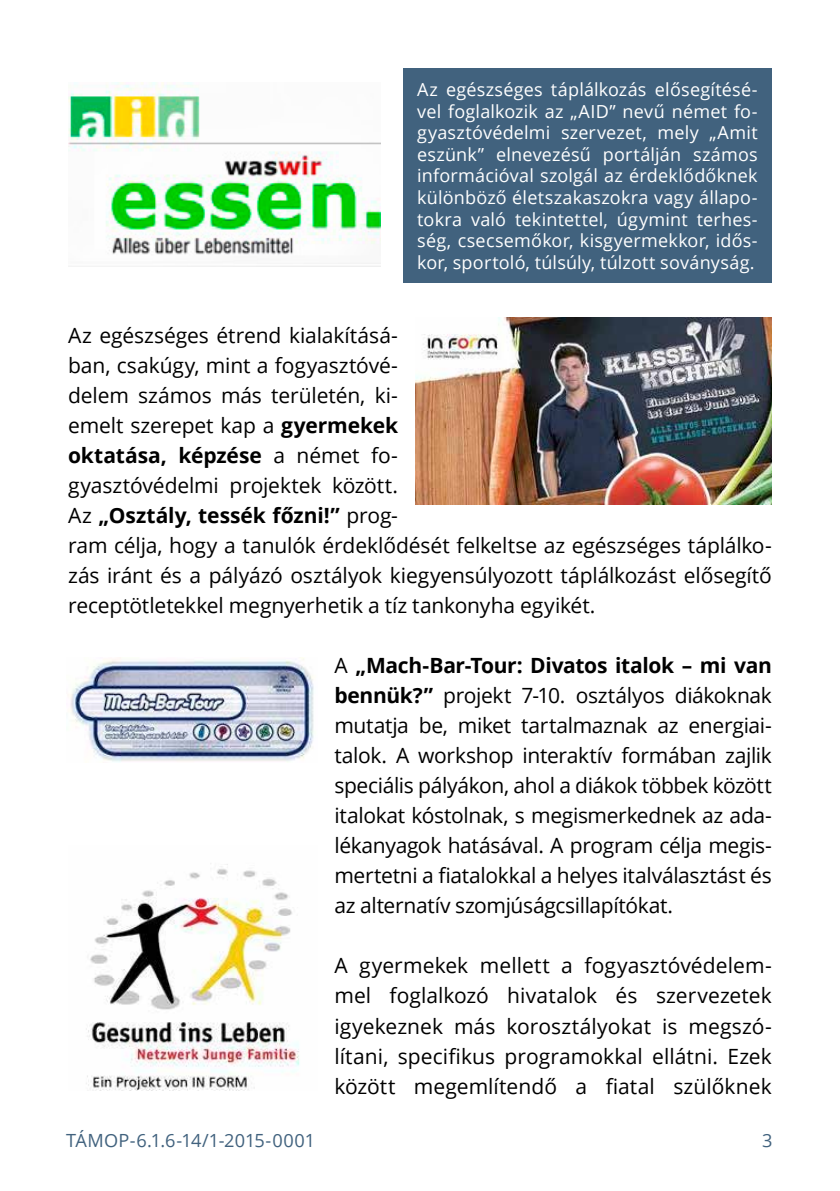
<style>
.page{position:relative;width:840px;height:1191px;background:#fff}
.page>*{position:absolute;margin:0;border:0;box-sizing:border-box;transform-origin:0 0}
.t1{font:21px/30px "Open Sans";letter-spacing:-.005em;color:#000;text-align:justify}
.t2{font:18.2px "Open Sans";letter-spacing:.005em;color:#41627e}
.t3{font:18px/21.6px "Open Sans";letter-spacing:.01em;color:#fff;text-align:justify}
.s1{font-weight:700}
</style>
<div class="page">
<div style="left:403px;top:68px;width:368px;height:215px;background:#41627e"></div>
<img style="left:68px;top:82px;width:312px;height:182px">
<img style="left:415px;top:317px;width:356px;height:187px">
<img style="left:68px;top:658px;width:246px;height:104px">
<img style="left:86px;top:863px;width:214px;height:227px">
<p class="t3" style="left:417px;top:78px;width:342px">Az egészséges táplálkozás elősegítésé&shy;vel foglalkozik az „AID” nevű német fo&shy;gyasztóvédelmi szervezet, mely „Amit eszünk” elnevezésű portálján számos információval szolgál az érdeklődőknek különböző életszakaszokra vagy állapo&shy;tokra való tekintettel, úgymint terhes&shy;ség, csecsemőkor, kisgyermekkor, idős&shy;kor, sportoló, túlsúly, túlzott soványság.</p>
<p class="t1" style="left:68px;top:320px;width:704px;text-align:left">Az egészséges étrend kialakításá-<br>ban, csakúgy, mint a fogyasztóvé-<br>delem számos más területén, ki-<br>emelt szerepet kap a <span class="s1">gyermekek<br>oktatása, képzése</span> a német fo-<br>gyasztóvédelmi projektek között.<br>Az <span class="s1">„Osztály, tessék főzni!”</span> prog-<br>ram célja, hogy a tanulók érdeklődését felkeltse az egészséges táplálko&shy;zás iránt és a pályázó osztályok kiegyensúlyozott táplálkozást elősegítő receptötletekkel megnyerhetik a tíz tankonyha egyikét.</p>
<p class="t1" style="left:334px;top:650px;width:439px">A <span class="s1">„Mach-Bar-Tour: Divatos italok – mi van bennük?”</span> projekt 7-10. osztályos diákoknak mutatja be, miket tartalmaznak az energiai&shy;talok. A workshop interaktív formában zajlik speciális pályákon, ahol a diákok többek között italokat kóstolnak, s megismerkednek az ada&shy;lékanyagok hatásával. A program célja megis&shy;mertetni a fiatalokkal a helyes italválasztást és az alternatív szomjúságcsillapítókat.</p>
<p class="t1" style="left:334px;top:950px;width:439px">A gyermekek mellett a fogyasztóvédelem&shy;mel foglalkozó hivatalok és szervezetek igyekeznek más korosztályokat is megszó&shy;lítani, specifikus programokkal ellátni. Ezek között megemlítendő a fiatal szülőknek</p>
<p class="t2" style="left:66px;top:1128px;width:250px">TÁMOP-6.1.6-14/1-2015-0001</p>
<p class="t2" style="left:761px;top:1128px;width:12px">3</p>
</div>
